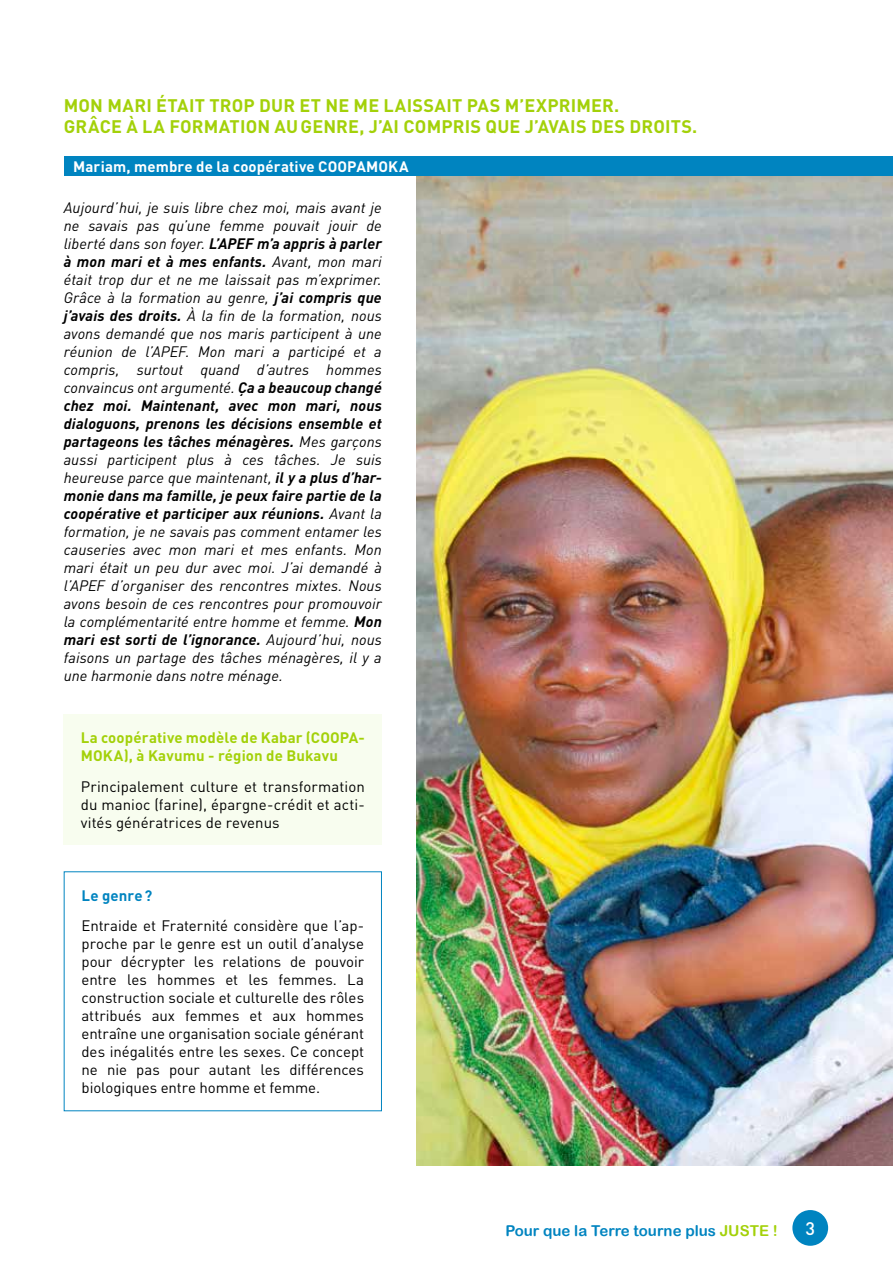
<style>
.page{position:relative;width:893px;height:1263px;background:#fff}
.page>*{position:absolute;margin:0;border:0;box-sizing:border-box;transform-origin:0 0}
.t1{font:700 18px/21px "DIN Pro";letter-spacing:.01em;color:#a3d109}
.t2{font:500 18px "DIN Pro";color:#fff}
.t3{font:italic 15px/18px "DIN Pro";letter-spacing:.005em;color:#000;text-align:justify}
.t4{font:15px/18px "DIN Pro";color:#000;text-align:justify}
.t5{font:700 15px/18px "DIN Pro";letter-spacing:.01em;color:#a3d109}
.t6{font:700 15px "DIN Pro";letter-spacing:.01em;color:#fff}
.t7{font:15px "Arial Rounded MT Bold";color:#0084c0}
.t8{font:700 15px "DIN Pro";letter-spacing:.005em;color:#0084c0}
.s1{font-weight:700}
.s2{color:#a3d109}
</style>
<div class="page">
<div style="left:792px;top:1210px;width:36px;height:36px;background:#0084c0;border-radius:50%"></div>
<img style="left:417px;top:176px;width:476px;height:989px">
<div style="left:64px;top:715px;width:318px;height:130px;background:#f8fdef"></div>
<div style="left:65px;top:156px;width:828px;height:20px;background:#0084c0"></div>
<p class="t1" style="left:64px;top:92px;width:635px">MON MARI ÉTAIT TROP DUR ET NE ME LAISSAIT PAS M’EXPRIMER.<br>GRÂCE À LA FORMATION AUGENRE, J’AI COMPRIS QUE J’AVAIS DES DROITS.</p>
<p class="t6" style="left:73px;top:154px;width:337px">Mariam, membre de la coopérative COOPAMOKA</p>
<p class="t3" style="left:64px;top:197px;width:320px">Aujourd’hui, je suis libre chez moi, mais avant je ne savais pas qu’une femme pouvait jouir de liberté dans son foyer. <span class="s1">L’APEF m’a appris à parler à mon mari et à mes enfants.</span> Avant, mon mari était trop dur et ne me laissait pas m’exprimer.<br>Grâce à la formation au genre, <span class="s1">j’ai compris que j’avais des droits.</span> À la fin de la formation, nous avons demandé que nos maris participent à une réunion de l’APEF. Mon mari a participé et a compris, surtout quand d’autres hommes convaincus ont argumenté. <span class="s1">Ça a beaucoup changé chez moi. Maintenant, avec mon mari, nous dialoguons, prenons les décisions ensemble et partageons les tâches ménagères.</span> Mes garçons aussi participent plus à ces tâches. Je suis heureuse parce que maintenant, <span class="s1">il y a plus d’har&shy;monie dans ma famille, je peux faire partie de la coopérative et participer aux réunions.</span> Avant la formation, je ne savais pas comment entamer les causeries avec mon mari et mes enfants. Mon mari était un peu dur avec moi. J’ai demandé à l’APEF d’organiser des rencontres mixtes. Nous avons besoin de ces rencontres pour promouvoir la complémentarité entre homme et femme. <span class="s1">Mon mari est sorti de l’ignorance.</span> Aujourd’hui, nous faisons un partage des tâches ménagères, il y a une harmonie dans notre ménage.</p>
<p class="t5" style="left:81px;top:727px;width:286px">La coopérative modèle de Kabar (COOPA-<br>MOKA), à Kavumu - région de Bukavu</p>
<p class="t4" style="left:81px;top:776px;width:286px">Principalement culture et transformation du manioc (farine), épargne-crédit et acti&shy;vités génératrices de revenus</p>
<p class="t8" style="left:82px;top:883px;width:72px">Le genre?</p>
<p class="t4" style="left:82px;top:915px;width:284px">Entraide et Fraternité considère que l’ap&shy;proche par le genre est un outil d’analyse pour décrypter les relations de pouvoir entre les hommes et les femmes. La construction sociale et culturelle des rôles attribués aux femmes et aux hommes entraîne une organisation sociale générant des inégalités entre les sexes. Ce concept ne nie pas pour autant les différences biologiques entre homme et femme.</p>
<p class="t7" style="left:505px;top:1221px;width:274px">Pour que la Terre tourne plus <span class="s2">JUSTE !</span></p>
<p class="t2" style="left:805px;top:1213px;width:11px">3</p>
</div>
